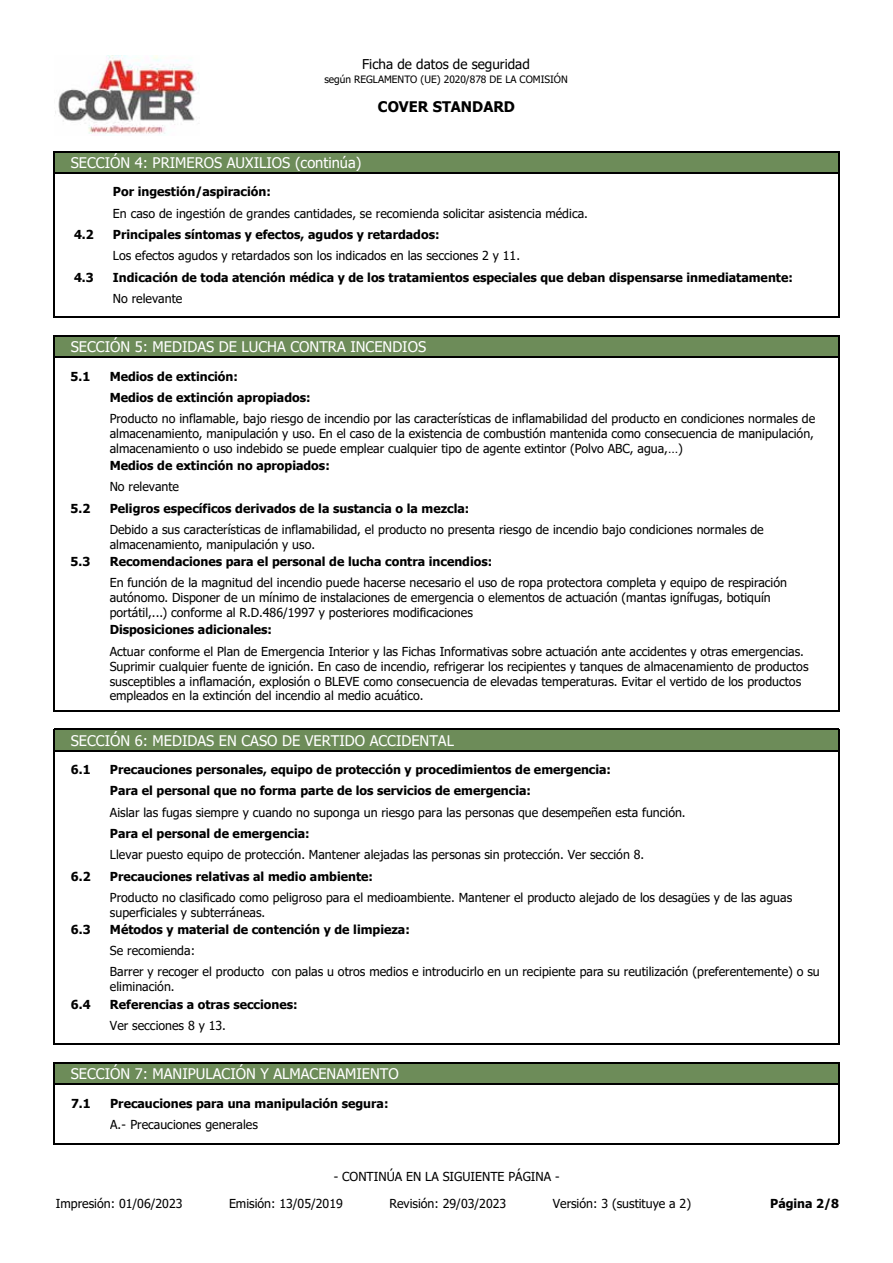
<style>
.page{position:relative;width:893px;height:1263px;background:#fff}
.page>*{position:absolute;margin:0;border:0;box-sizing:border-box;transform-origin:0 0}
.t1{font:14.7px "Tahoma";color:#fff}
.t2{font:700 14.7px "Tahoma";color:#000}
.t3{font:13.5px "Tahoma";color:#000}
.t4{font:12.3px/15px "Tahoma";color:#000}
.t5{font:700 12.3px/21.3px "Tahoma";color:#000}
.t6{font:10.2px "Tahoma";color:#000}
</style>
<div class="page">
<div style="left:71px;top:151px;width:768px;height:23px;background:#6d8c59"></div>
<hr style="left:71px;top:151px;width:768px;height:1px;background:#000">
<hr style="left:71px;top:173px;width:768px;height:1px;background:#000">
<svg style="left:54px;top:151px;width:17px;height:166px"></svg>
<svg style="left:838px;top:152px;width:1px;height:165px"></svg>
<hr style="left:54px;top:317px;width:785px;height:1px;background:#000">
<div style="left:71px;top:335px;width:768px;height:23px;background:#6d8c59"></div>
<hr style="left:71px;top:335px;width:768px;height:1px;background:#000">
<hr style="left:71px;top:357px;width:768px;height:1px;background:#000">
<svg style="left:54px;top:335px;width:17px;height:76px"></svg>
<svg style="left:838px;top:336px;width:1px;height:75px"></svg>
<hr style="left:54px;top:411px;width:1px;height:47px;background:#000">
<hr style="left:838px;top:411px;width:1px;height:47px;background:#000">
<svg style="left:54px;top:458px;width:1px;height:64px"></svg>
<svg style="left:838px;top:458px;width:1px;height:64px"></svg>
<hr style="left:54px;top:522px;width:1px;height:32px;background:#000">
<hr style="left:838px;top:522px;width:1px;height:32px;background:#000">
<svg style="left:54px;top:554px;width:1px;height:21px"></svg>
<svg style="left:838px;top:554px;width:1px;height:21px"></svg>
<hr style="left:54px;top:575px;width:1px;height:47px;background:#000">
<hr style="left:838px;top:575px;width:1px;height:47px;background:#000">
<svg style="left:54px;top:622px;width:1px;height:21px"></svg>
<svg style="left:838px;top:622px;width:1px;height:21px"></svg>
<hr style="left:54px;top:643px;width:1px;height:62px;background:#000">
<hr style="left:838px;top:643px;width:1px;height:62px;background:#000">
<hr style="left:54px;top:711px;width:785px;height:1px;background:#000">
<div style="left:71px;top:729px;width:768px;height:23px;background:#6d8c59"></div>
<hr style="left:71px;top:729px;width:768px;height:1px;background:#000">
<hr style="left:71px;top:751px;width:768px;height:1px;background:#000">
<svg style="left:54px;top:729px;width:17px;height:160px"></svg>
<svg style="left:838px;top:730px;width:1px;height:159px"></svg>
<hr style="left:54px;top:889px;width:1px;height:33px;background:#000">
<hr style="left:838px;top:889px;width:1px;height:33px;background:#000">
<svg style="left:54px;top:922px;width:1px;height:42px"></svg>
<svg style="left:838px;top:922px;width:1px;height:42px"></svg>
<hr style="left:54px;top:964px;width:1px;height:32px;background:#000">
<hr style="left:838px;top:964px;width:1px;height:32px;background:#000">
<svg style="left:54px;top:996px;width:1px;height:48px"></svg>
<svg style="left:838px;top:996px;width:1px;height:48px"></svg>
<hr style="left:54px;top:1044px;width:785px;height:1px;background:#000">
<div style="left:71px;top:1062px;width:768px;height:23px;background:#6d8c59"></div>
<hr style="left:71px;top:1062px;width:768px;height:1px;background:#000">
<hr style="left:71px;top:1084px;width:768px;height:1px;background:#000">
<svg style="left:54px;top:1062px;width:17px;height:81px"></svg>
<svg style="left:838px;top:1063px;width:1px;height:80px"></svg>
<hr style="left:54px;top:1143px;width:785px;height:1px;background:#000">
<img style="left:55px;top:56px;width:144px;height:78px">
<p class="t3" style="left:362px;top:55px;width:169px">Ficha de datos de seguridad</p>
<p class="t6" style="left:324px;top:73px;width:245px">según REGLAMENTO (UE) 2020/878 DE LA COMISIÓN</p>
<p class="t2" style="left:378px;top:96px;width:139px">COVER STANDARD</p>
<p class="t1" style="left:71px;top:153px;width:292px">SECCIÓN 4: PRIMEROS AUXILIOS (continúa)</p>
<p class="t5" style="left:113px;top:182px;width:159px">Por ingestión/aspiración:</p>
<p class="t4" style="left:113px;top:206px;width:476px">En caso de ingestión de grandes cantidades, se recomienda solicitar asistencia médica.</p>
<p class="t5" style="left:74px;top:224px;width:21px">4.2</p>
<p class="t5" style="left:113px;top:224px;width:328px">Principales síntomas y efectos, agudos y retardados:</p>
<p class="t4" style="left:113px;top:249px;width:408px">Los efectos agudos y retardados son los indicados en las secciones 2 y 11.</p>
<p class="t5" style="left:74px;top:267px;width:21px">4.3</p>
<p class="t5" style="left:113px;top:267px;width:681px">Indicación de toda atención médica y de los tratamientos especiales que deban dispensarse inmediatamente:</p>
<p class="t4" style="left:113px;top:292px;width:71px">No relevante</p>
<p class="t1" style="left:71px;top:337px;width:357px">SECCIÓN 5: MEDIDAS DE LUCHA CONTRA INCENDIOS</p>
<p class="t5" style="left:71px;top:366px;width:21px">5.1</p>
<p class="t5" style="left:110px;top:366px;width:202px">Medios de extinción:<br>Medios de extinción apropiados:</p>
<p class="t4" style="left:110px;top:412px;width:707px;text-align:justify">Producto no inflamable, bajo riesgo de incendio por las características de inflamabilidad del producto en condiciones normales de almacenamiento, manipulación y uso. En el caso de la existencia de combustión mantenida como consecuencia de manipulación, almacenamiento o uso indebido se puede emplear cualquier tipo de agente extintor (Polvo ABC, agua,…)</p>
<p class="t5" style="left:110px;top:456px;width:221px">Medios de extinción no apropiados:</p>
<p class="t4" style="left:110px;top:480px;width:71px">No relevante</p>
<p class="t5" style="left:71px;top:498px;width:21px">5.2</p>
<p class="t5" style="left:110px;top:498px;width:361px">Peligros específicos derivados de la sustancia o la mezcla:</p>
<p class="t4" style="left:110px;top:523px;width:655px">Debido a sus características de inflamabilidad, el producto no presenta riesgo de incendio bajo condiciones normales de almacenamiento, manipulación y uso.</p>
<p class="t5" style="left:71px;top:551px;width:21px">5.3</p>
<p class="t5" style="left:110px;top:551px;width:384px">Recomendaciones para el personal de lucha contra incendios:</p>
<p class="t4" style="left:110px;top:576px;width:678px">En función de la magnitud del incendio puede hacerse necesario el uso de ropa protectora completa y equipo de respiración autónomo. Disponer de un mínimo de instalaciones de emergencia o elementos de actuación (mantas ignífugas, botiquín portátil,...) conforme al R.D.486/1997 y posteriores modificaciones</p>
<p class="t5" style="left:110px;top:620px;width:164px">Disposiciones adicionales:</p>
<p class="t4" style="left:110px;top:644px;width:700px">Actuar conforme el Plan de Emergencia Interior y las Fichas Informativas sobre actuación ante accidentes y otras emergencias.<br>Suprimir cualquier fuente de ignición. En caso de incendio, refrigerar los recipientes y tanques de almacenamiento de productos susceptibles a inflamación, explosión o BLEVE como consecuencia de elevadas temperaturas. Evitar el vertido de los productos empleados en la extinción del incendio al medio acuático.</p>
<p class="t1" style="left:71px;top:731px;width:384px">SECCIÓN 6: MEDIDAS EN CASO DE VERTIDO ACCIDENTAL</p>
<p class="t5" style="left:71px;top:760px;width:21px">6.1</p>
<p class="t5" style="left:110px;top:760px;width:502px">Precauciones personales, equipo de protección y procedimientos de emergencia:<br>Para el personal que no forma parte de los servicios de emergencia:</p>
<p class="t4" style="left:110px;top:805px;width:577px">Aislar las fugas siempre y cuando no suponga un riesgo para las personas que desempeñen esta función.</p>
<p class="t5" style="left:110px;top:823px;width:201px">Para el personal de emergencia:</p>
<p class="t4" style="left:110px;top:848px;width:536px">Llevar puesto equipo de protección. Mantener alejadas las personas sin protección. Ver sección 8.</p>
<p class="t5" style="left:71px;top:866px;width:21px">6.2</p>
<p class="t5" style="left:110px;top:866px;width:264px">Precauciones relativas al medio ambiente:</p>
<p class="t4" style="left:110px;top:890px;width:683px">Producto no clasificado como peligroso para el medioambiente. Mantener el producto alejado de los desagües y de las aguas superficiales y subterráneas.</p>
<p class="t5" style="left:71px;top:919px;width:21px">6.3</p>
<p class="t5" style="left:110px;top:919px;width:301px">Métodos y material de contención y de limpieza:</p>
<p class="t4" style="left:110px;top:941px;width:711px;line-height:21.3px">Se recomienda:<br>Barrer y recoger el producto con palas u otros medios e introducirlo en un recipiente para su reutilización (preferentemente) o su</p>
<p class="t4" style="left:110px;top:980px;width:66px">eliminación.</p>
<p class="t5" style="left:71px;top:994px;width:21px">6.4</p>
<p class="t5" style="left:110px;top:994px;width:189px">Referencias a otras secciones:</p>
<p class="t4" style="left:110px;top:1019px;width:117px">Ver secciones 8 y 13.</p>
<p class="t1" style="left:71px;top:1064px;width:329px">SECCIÓN 7: MANIPULACIÓN Y ALMACENAMIENTO</p>
<p class="t5" style="left:71px;top:1093px;width:21px">7.1</p>
<p class="t5" style="left:110px;top:1093px;width:280px">Precauciones para una manipulación segura:</p>
<p class="t4" style="left:110px;top:1118px;width:149px">A.- Precauciones generales</p>
<p class="t4" style="left:334px;top:1170px;width:227px">- CONTINÚA EN LA SIGUIENTE PÁGINA -</p>
<p class="t4" style="left:56px;top:1196px;width:128px">Impresión: 01/06/2023</p>
<p class="t4" style="left:229px;top:1196px;width:115px">Emisión: 13/05/2019</p>
<p class="t4" style="left:389px;top:1196px;width:118px">Revisión: 29/03/2023</p>
<p class="t4" style="left:553px;top:1196px;width:140px">Versión: 3 (sustituye a 2)</p>
<p class="t5" style="left:770px;top:1193px;width:70px">Página 2/8</p>
</div>
